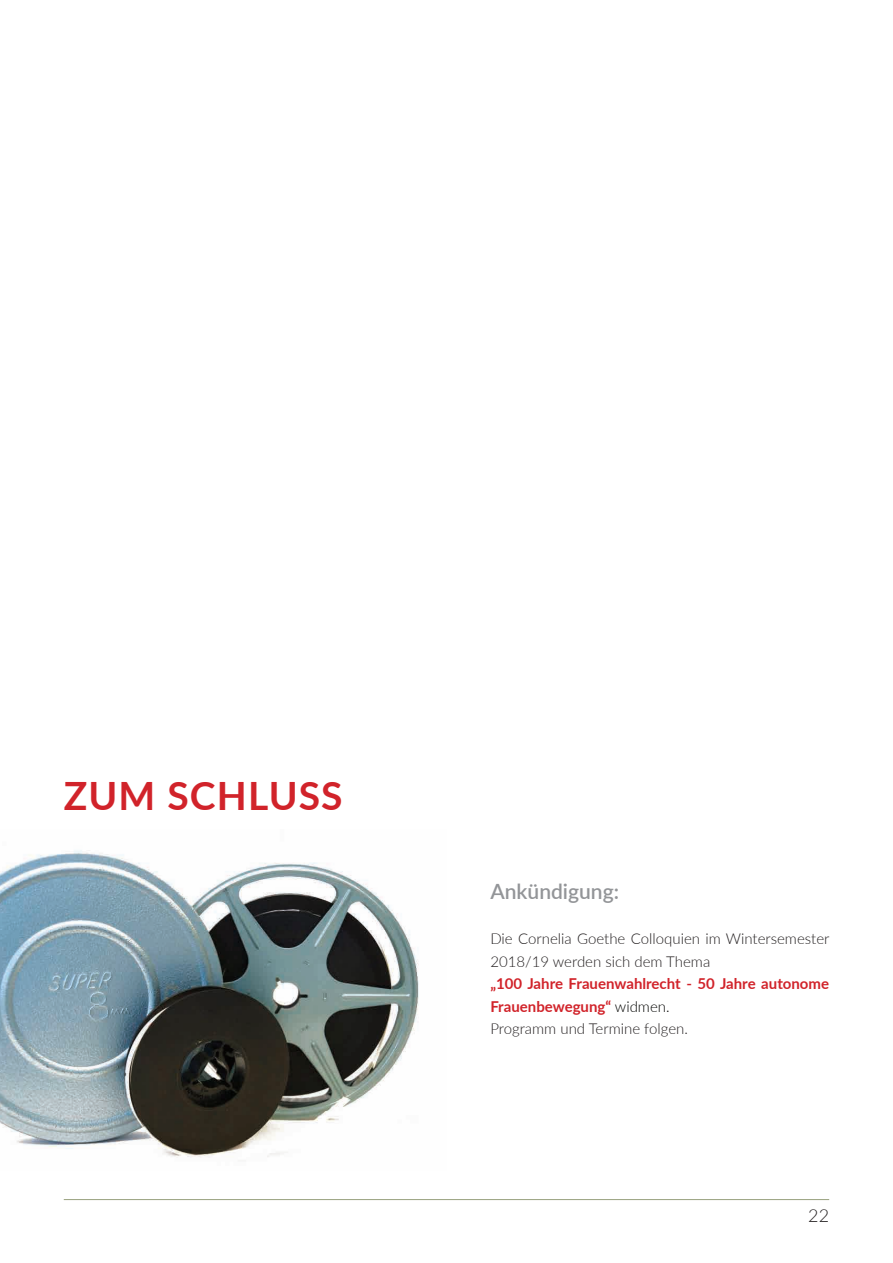
<style>
.page{position:relative;width:893px;height:1263px;background:#fff}
.page>*{position:absolute;margin:0;border:0;box-sizing:border-box;transform-origin:0 0}
.t1{font:700 39px "Lato";letter-spacing:.03em;color:#d1232a}
.t2{font:600 21px "Lato";color:#939598}
.t3{font:300 18px "Lato";color:#231f20}
.t4{font:700 15px/22.5px "Lato";color:#d1232a}
.t5{font:300 15px/22.5px "Lato";color:#231f20}
.s1{font-weight:300;color:#040503}
.s2{font-weight:300;color:#231f20}
</style>
<div class="page">
<hr style="left:64px;top:1199px;width:765px;height:1px;background:#98a17e">
<img style="left:0;top:850px;width:419px;height:308px">
<h1 class="t1" style="left:64px;top:767px;width:280px">ZUM SCHLUSS</h1>
<h2 class="t2" style="left:490px;top:876px;width:130px">Ankündigung:</h2>
<p class="t5" style="left:490px;top:927px;width:340px">Die Cornelia Goethe Colloquien im Wintersemester<br>2018/19 werden sich dem Thema</p>
<p class="t4" style="left:490px;top:972px;width:340px">„100 Jahre Frauenwahlrecht - 50 Jahre autonome<br>Frauenbewegung“ <span class="s1">widmen.<br></span><span class="s2">Programm und Termine folgen.</span></p>
<p class="t3" style="left:808px;top:1203px;width:22px">22</p>
</div>
